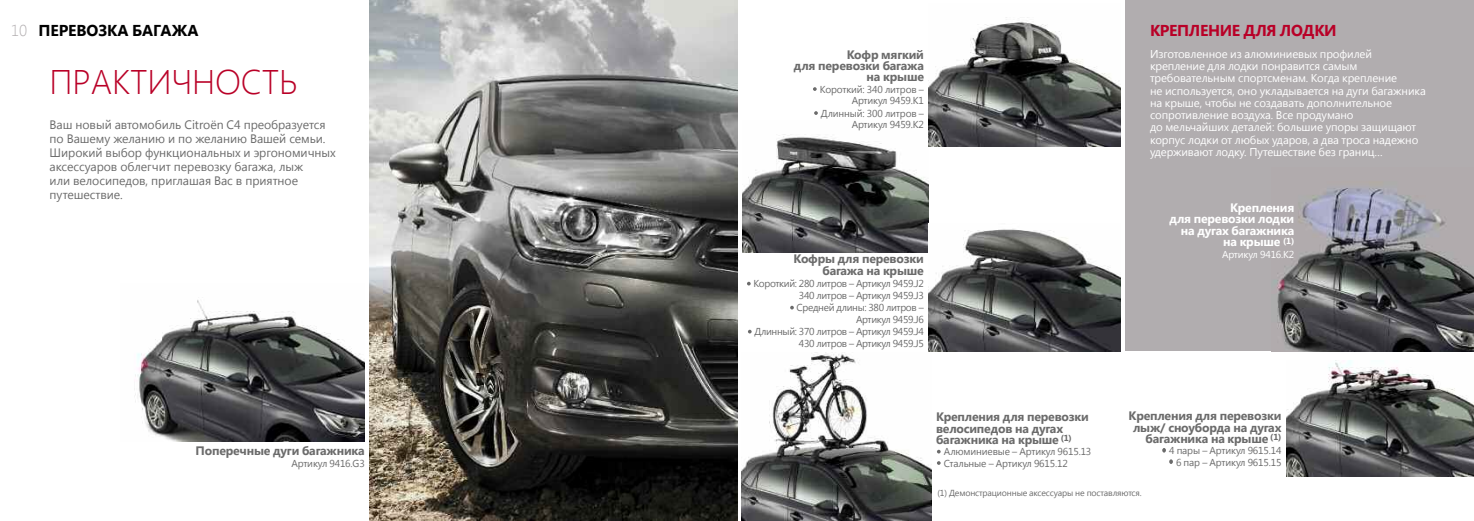
<style>
.page{position:relative;width:1474px;height:521px;background:#fff}
.page>*{position:absolute;margin:0;border:0;box-sizing:border-box;transform-origin:0 0}
.t1{font:300 34.12px "Segoe UI";letter-spacing:-.005em;color:#b90027}
.t2{font:700 15.75px "Segoe UI";letter-spacing:-.005em;color:#000}
.t3{font:700 15.75px "Segoe UI";letter-spacing:-.025em;color:#b90027}
.t4{font:700 12.25px/11.4px "Segoe UI";letter-spacing:-.015em;color:#6b6b6b;text-align:right}
.t5{font:12.25px/14px "Segoe UI";letter-spacing:-.005em;color:#6b6b6b}
.t6{font:700 12.25px/11.4px "Segoe UI";letter-spacing:-.015em;color:#fff;text-align:right}
.t7{font:11.38px/12.2px "Segoe UI";letter-spacing:-.01em;color:#fff}
.t8{font:10.06px/11.4px "Segoe UI";letter-spacing:-.03em;color:#6b6b6b;text-align:right}
.t9{font:10.06px "Segoe UI";letter-spacing:-.015em;color:#fff}
.t10{font:8.75px "Segoe UI";letter-spacing:-.015em;color:#6b6b6b}
.s1{font-weight:300;color:#b1adaf}
</style>
<div class="page">
<img style="left:742px;top:134px;width:186px;height:118px">
<img style="left:929px;top:17px;width:191px;height:129px">
<div style="left:1125px;top:0;width:348px;height:351px;background:#b1adaf"></div>
<img style="left:1286px;top:361px;width:187px;height:115px">
<svg style="left:814px;top:111px;width:3px;height:4px"></svg>
<svg style="left:813px;top:87px;width:3px;height:4px"></svg>
<img style="left:1274px;top:182px;width:199px;height:169px">
<img style="left:370px;top:0;width:367px;height:521px">
<img style="left:134px;top:300px;width:231px;height:141px">
<img style="left:928px;top:229px;width:192px;height:122px">
<img style="left:741px;top:352px;width:190px;height:169px">
<svg style="left:937px;top:461px;width:3px;height:4px"></svg>
<svg style="left:1169px;top:459px;width:3px;height:5px"></svg>
<svg style="left:1162px;top:448px;width:3px;height:4px"></svg>
<svg style="left:790px;top:306px;width:4px;height:3px"></svg>
<h2 class="t2" style="left:11px;top:19px;width:189px"><span class="s1">10</span> ПЕРЕВОЗКА БАГАЖА</h2>
<h1 class="t1" style="left:50px;top:57px;width:250px">ПРАКТИЧНОСТЬ</h1>
<p class="t5" style="left:50px;top:117px;width:288px">Ваш новый автомобиль Citroën C4 преобразуется по Вашему желанию и по желанию Вашей семьи.<br>Широкий выбор функциональных и эргономичных аксессуаров облегчит перевозку багажа, лыж<br>или велосипедов, приглашая Вас в приятное путешествие.</p>
<p class="t4" style="left:196px;top:445px;width:171px">Поперечные дуги багажника</p>
<p class="t8" style="left:291px;top:457px;width:75px">Артикул 9416.G3</p>
<p class="t4" style="left:794px;top:48px;width:131px">Кофр мягкий<br>для перевозки багажа на крыше</p>
<p class="t8" style="left:819px;top:83px;width:106px">Короткий: 340 литров –<br>Артикул 9459.K1</p>
<p class="t8" style="left:821px;top:107px;width:104px">Длинный: 300 литров –<br>Артикул 9459.K2</p>
<p class="t4" style="left:793px;top:252px;width:132px">Кофры для перевозки багажа на крыше</p>
<p class="t8" style="left:753px;top:277px;width:172px">Короткий: 280 литров – Артикул 9459.J2<br>340 литров – Артикул 9459.J3</p>
<p class="t8" style="left:796px;top:301px;width:129px">Средней длины: 380 литров –<br>Артикул 9459.J6</p>
<p class="t8" style="left:754px;top:325px;width:171px">Длинный: 370 литров – Артикул 9459.J4<br>430 литров – Артикул 9459.J5</p>
<h2 class="t3" style="left:1150px;top:19px;width:188px">КРЕПЛЕНИЕ ДЛЯ ЛОДКИ</h2>
<p class="t7" style="left:1150px;top:47px;width:277px">Изготовленное из алюминиевых профилей крепление для лодки понравится самым требовательным спортсменам. Когда крепление<br>не используется, оно укладывается на дуги багажника на крыше, чтобы не создавать дополнительное сопротивление воздуха. Все продумано<br>до мельчайших деталей: большие упоры защищают корпус лодки от любых ударов, а два троса надежно удерживают лодку. Путешествие без границ…</p>
<p class="t6" style="left:1169px;top:201px;width:126px">Крепления<br>для перевозки лодки на дугах багажника на крыше <sup>(1)</sup></p>
<p class="t9" style="left:1222px;top:247px;width:74px">Артикул 9416.K2</p>
<p class="t4" style="left:936px;top:410px;width:154px;text-align:left">Крепления для перевозки велосипедов на дугах багажника на крыше <sup>(1)</sup></p>
<p class="t8" style="left:943px;top:445px;width:149px;text-align:left">Алюминиевые – Артикул 9615.13<br>Стальные – Артикул 9615.12</p>
<p class="t4" style="left:1128px;top:409px;width:154px">Крепления для перевозки лыж/ сноуборда на дугах багажника на крыше <sup>(1)</sup></p>
<p class="t8" style="left:1168px;top:444px;width:114px">4 пары – Артикул 9615.14<br>6 пар – Артикул 9615.15</p>
<p class="t10" style="left:937px;top:486px;width:206px">(1) Демонстрационные аксессуары не поставляются.</p>
</div>
